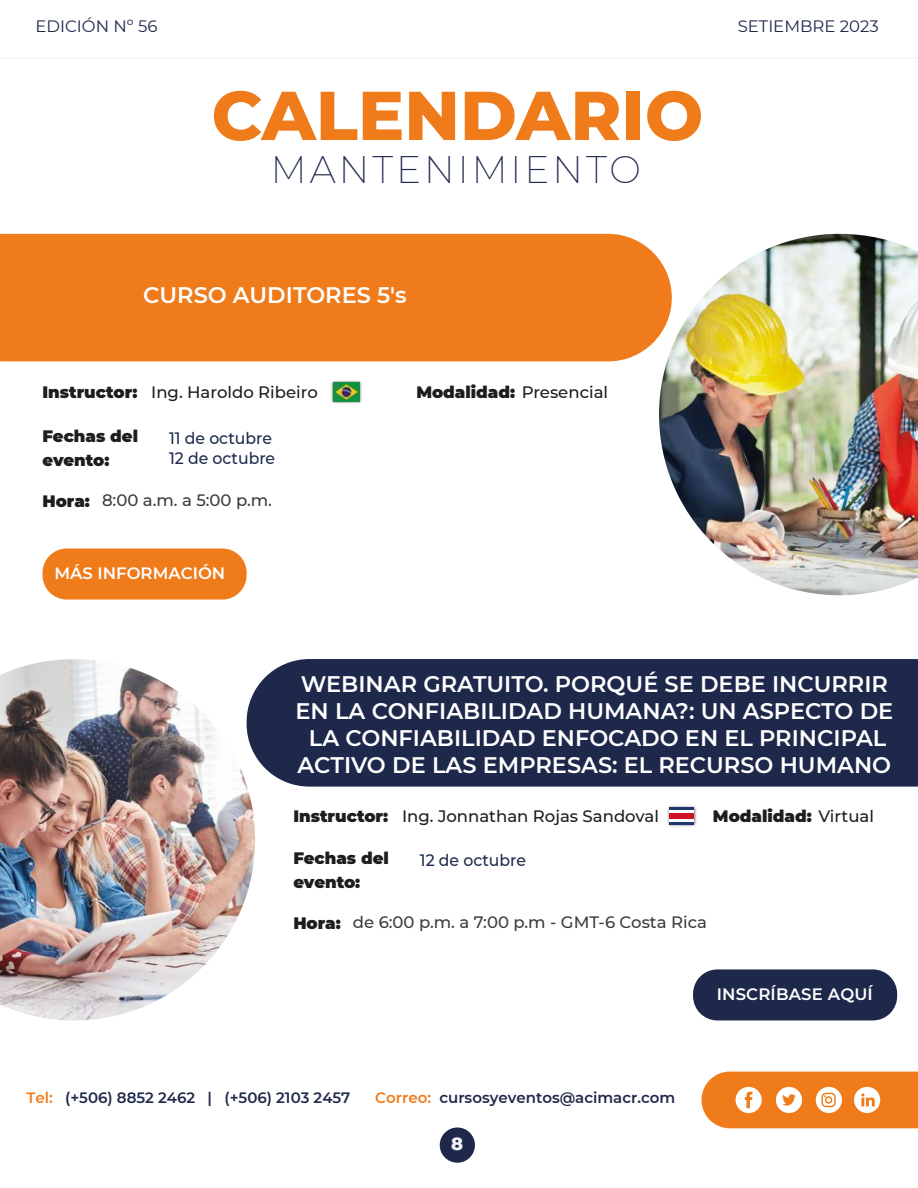
<style>
.page{position:relative;width:918px;height:1188px;background:#fff}
.page>*{position:absolute;margin:0;border:0;box-sizing:border-box;transform-origin:0 0}
.t1{font:800 69px "Montserrat";color:#ef7b1a}
.t2{font:200 37.5px "Montserrat";letter-spacing:.08em;color:#1e284b}
.t3{font:600 22.5px/27px "Montserrat";color:#fff;text-align:center}
.t4{font:800 18px "Montserrat";color:#f5f5f5}
.t5{font:900 16.5px/24px "Montserrat";color:#1d1d1b}
.t6{font:500 16.5px "Montserrat";color:#1d1d1b}
.t7{font:500 16.5px "Montserrat";color:#3c3c3b}
.t8{font:500 16.5px/19.8px "Montserrat";color:#1d2b4d;scale:.95 1}
.t9{font:600 16.5px "Montserrat";letter-spacing:.005em;color:#fff}
.t10{font:16.5px "Montserrat";color:#1e284b}
.t11{font:600 15px "Montserrat";color:#1f294c}
.s1{font-weight:900}
.s2{font-weight:500}
.s3{font-weight:900;color:#1d1d1b}
.s4{color:#ef7b1a}
</style>
<div class="page">
<img style="left:659px;top:234px;width:259px;height:361px">
<img style="left:331px;top:380px;width:31px;height:24px">
<img style="left:333px;top:383px;width:27px;height:18px">
<svg style="left:701px;top:1072px;width:217px;height:56px"></svg>
<div style="left:440px;top:1127px;width:35px;height:36px;background:#1e284b;border-radius:50%"></div>
<div style="left:43px;top:549px;width:204px;height:51px;background:#ef7b1a;border-radius:24px"></div>
<div style="left:693px;top:969px;width:204px;height:51px;background:#1e284b;border-radius:24px"></div>
<div style="left:255px;top:659px;width:663px;height:128px;background:#1e284b"></div>
<div style="left:0;top:234px;width:672px;height:127px;background:#ef7b1a"></div>
<img style="left:667px;top:805px;width:30px;height:22px">
<img style="left:670px;top:808px;width:24px;height:16px">
<img style="left:0;top:659px;width:255px;height:361px">
<p class="t10" style="left:35px;top:15px;width:124px">EDICIÓN Nº 56</p>
<p class="t10" style="left:738px;top:15px;width:143px">SETIEMBRE 2023</p>
<h1 class="t1" style="left:212px;top:65px;width:493px">CALENDARIO</h1>
<h2 class="t2" style="left:271px;top:145px;width:371px">MANTENIMIENTO</h2>
<p class="t3" style="left:143px;top:280px;width:265px">CURSO AUDITORES 5's</p>
<p class="t6" style="left:43px;top:380px;width:277px"><span class="s1">Instructor:</span> Ing. Haroldo Ribeiro</p>
<p class="t5" style="left:416px;top:379px;width:193px">Modalidad: <span class="s2">Presencial</span></p>
<p class="t5" style="left:43px;top:423px;width:97px">Fechas del evento:</p>
<p class="t8" style="left:169px;top:428px;width:113px">11 de octubre<br>12 de octubre</p>
<p class="t7" style="left:43px;top:489px;width:231px"><span class="s3">Hora:</span> 8:00 a.m. a 5:00 p.m.</p>
<p class="t9" style="left:55px;top:562px;width:172px">MÁS INFORMACIÓN</p>
<p class="t3" style="left:296px;top:670px;width:599px">WEBINAR GRATUITO. PORQUÉ SE DEBE INCURRIR EN LA CONFIABILIDAD HUMANA?: UN ASPECTO DE LA CONFIABILIDAD ENFOCADO EN EL PRINCIPAL ACTIVO DE LAS EMPRESAS: EL RECURSO HUMANO</p>
<p class="t6" style="left:293px;top:804px;width:367px"><span class="s1">Instructor:</span> Ing. Jonnathan Rojas Sandoval</p>
<p class="t5" style="left:713px;top:803px;width:163px">Modalidad: <span class="s2">Virtual</span></p>
<p class="t5" style="left:293px;top:845px;width:97px">Fechas del evento:</p>
<p class="t8" style="left:420px;top:849px;width:113px">12 de octubre</p>
<p class="t7" style="left:293px;top:911px;width:415px"><span class="s3">Hora:</span> de 6:00 p.m. a 7:00 p.m - GMT-6 Costa Rica</p>
<p class="t9" style="left:717px;top:983px;width:158px">INSCRÍBASE AQUÍ</p>
<p class="t11" style="left:26px;top:1087px;width:325px"><span class="s4">Tel:</span> (+506) 8852 2462 | (+506) 2103 2457</p>
<p class="t11" style="left:375px;top:1087px;width:301px"><span class="s4">Correo:</span> cursosyeventos@acimacr.com</p>
<p class="t4" style="left:451px;top:1130px;width:14px">8</p>
</div>
